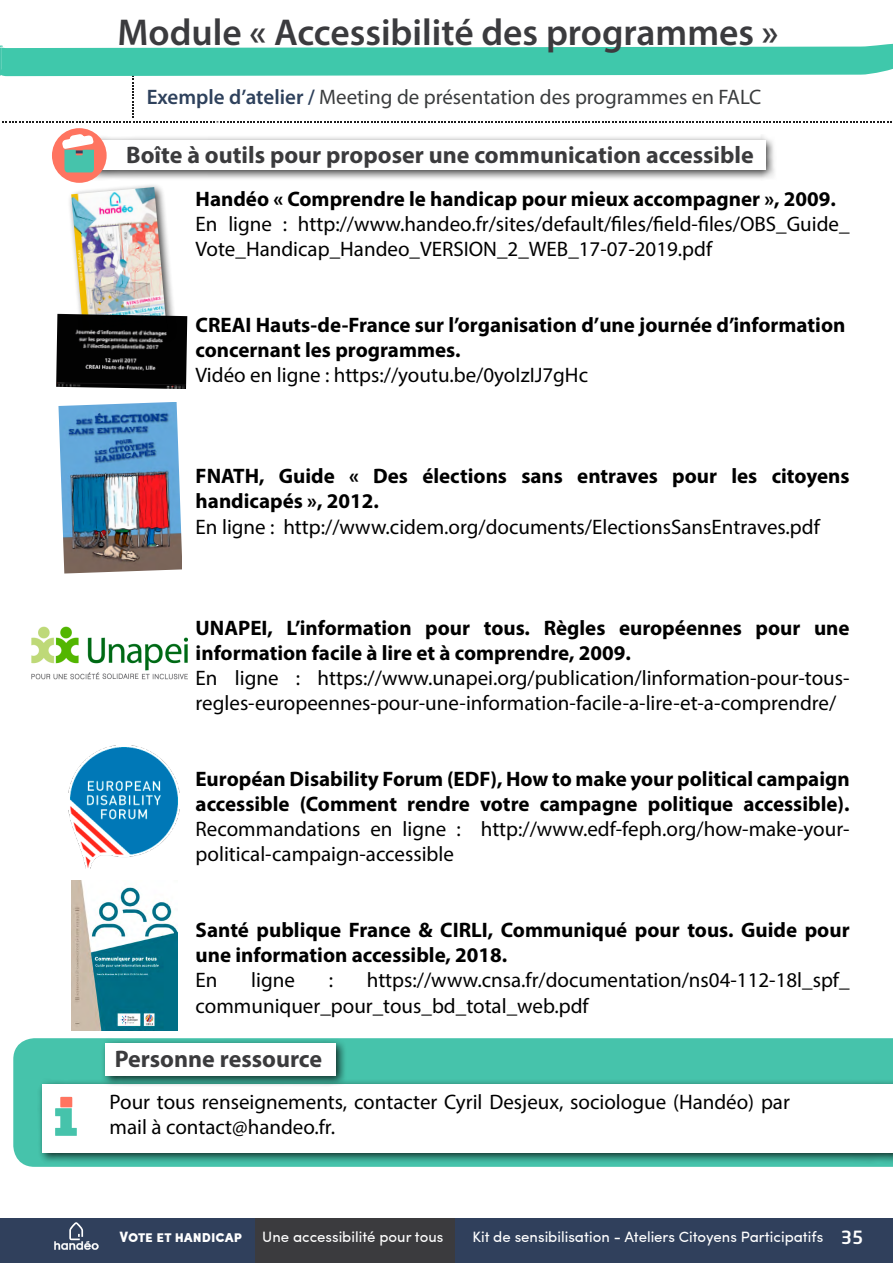
<style>
.page{position:relative;width:893px;height:1263px;background:#fff}
.page>*{position:absolute;margin:0;border:0;box-sizing:border-box;transform-origin:0 0}
.t1{font:600 37.5px "Myriad Pro";color:#3b3b3e}
.t2{font:700 24px "Myriad Pro";color:#3b3b3d}
.t3{font:21px/25.2px "Myriad Pro";color:#000}
.t4{font:700 21px/25.2px "Myriad Pro";color:#000}
.t5{font:21px "Myriad Pro";color:#3a3c3d}
.t6{font:15px "Sofia Pro";color:#fff}
.t7{font:900 15px "Sofia Pro";color:#fff}
.s1{font-weight:600;color:#2e415c}
.s2{font-family:"Neo Sans Std Medium TR";font-size:18px}
</style>
<div class="page">
<div style="left:0;top:1218px;width:893px;height:45px;background:#30405c"></div>
<div style="left:255px;top:1218px;width:200px;height:45px;background:#3b3b3e"></div>
<svg style="left:54px;top:1222px;width:45px;height:28px"></svg>
<div style="left:66px;top:183px;width:112px;height:165px;background:#000;opacity:.75"></div>
<img style="left:71px;top:187px;width:96px;height:127px">
<div style="left:13px;top:1038px;width:880px;height:129px;background:#46c3ab"></div>
<div style="left:37px;top:1078px;width:856px;height:86px;background:#000;opacity:.75"></div>
<div style="left:42px;top:1084px;width:851px;height:68px;background:#fff"></div>
<svg style="left:0;top:43px;width:893px;height:79px"></svg>
<div style="left:84px;top:134px;width:693px;height:47px;background:#000;opacity:.75"></div>
<div style="left:52px;top:128px;width:55px;height:55px;background:#ff7460;border-radius:50%"></div>
<svg style="left:60px;top:133px;width:705px;height:41px"></svg>
<svg style="left:55px;top:1097px;width:22px;height:39px"></svg>
<div style="left:60px;top:1097px;width:12px;height:10px;background:#ff7460;border:2px solid #ff7460"></div>
<div style="left:100px;top:1037px;width:247px;height:50px;background:#000;opacity:.75"></div>
<svg style="left:105px;top:1043px;width:231px;height:32px"></svg>
<img style="left:56px;top:314px;width:131px;height:75px">
<img style="left:58px;top:402px;width:124px;height:171px">
<img style="left:32px;top:626px;width:155px;height:53px">
<img style="left:68px;top:745px;width:111px;height:123px">
<img style="left:71px;top:880px;width:107px;height:150px">
<h1 class="t1" style="left:117px;top:9px;width:663px">Module « Accessibilité des programmes »</h1>
<p class="t5" style="left:147px;top:84px;width:616px"><span class="s1">Exemple d’atelier /</span> Meeting de présentation des programmes en FALC</p>
<p class="t2" style="left:126px;top:139px;width:629px">Boîte à outils pour proposer une communication accessible</p>
<p class="t4" style="left:196px;top:186px;width:642px">Handéo « Comprendre le handicap pour mieux accompagner », 2009.</p>
<p class="t3" style="left:196px;top:211px;width:655px">En ligne : http://www.handeo.fr/sites/default/files/field-files/OBS_Guide_<br>Vote_Handicap_Handeo_VERSION_2_WEB_17-07-2019.pdf</p>
<p class="t4" style="left:196px;top:312px;width:651px">CREAI Hauts-de-France sur l’organisation d’une journée d’information concernant les programmes.</p>
<p class="t3" style="left:196px;top:362px;width:394px">Vidéo en ligne : https://youtu.be/0yoIzIJ7gHc</p>
<p class="t4" style="left:196px;top:463px;width:655px">FNATH, Guide « Des élections sans entraves pour les citoyens handicapés », 2012.</p>
<p class="t3" style="left:196px;top:514px;width:626px">En ligne : http://www.cidem.org/documents/ElectionsSansEntraves.pdf</p>
<p class="t4" style="left:196px;top:614px;width:656px">UNAPEI, L’information pour tous. Règles européennes pour une information facile à lire et à comprendre, 2009.</p>
<p class="t3" style="left:196px;top:665px;width:655px">En ligne : https://www.unapei.org/publication/linformation-pour-tous&shy;regles-europeennes-pour-une-information-facile-a-lire-et-a-comprendre/</p>
<p class="t4" style="left:196px;top:765px;width:656px">Européan Disability Forum (EDF), How to make your political campaign accessible (Comment rendre votre campagne politique accessible).</p>
<p class="t3" style="left:196px;top:816px;width:655px">Recommandations en ligne : http://www.edf-feph.org/how-make-your&shy;political-campaign-accessible</p>
<p class="t4" style="left:196px;top:916px;width:656px">Santé publique France &amp; CIRLI, Communiqué pour tous. Guide pour une information accessible, 2018.</p>
<p class="t3" style="left:196px;top:967px;width:23px">En</p>
<p class="t3" style="left:251px;top:967px;width:45px">ligne</p>
<p class="t3" style="left:329px;top:967px;width:6px">:</p>
<p class="t3" style="left:196px;top:967px;width:655px;text-indent:171px">https://www.cnsa.fr/documentation/ns04-112-18l_spf_ communiquer_pour_tous_bd_total_web.pdf</p>
<p class="t2" style="left:115px;top:1043px;width:209px">Personne ressource</p>
<p class="t3" style="left:110px;top:1089px;width:682px">Pour tous renseignements, contacter Cyril Desjeux, sociologue (Handéo) par mail à contact@handeo.fr.</p>
<p class="t7" style="left:120px;top:1225px;width:124px">Vote et handicap</p>
<p class="t6" style="left:262px;top:1226px;width:183px">Une accessibilité pour tous</p>
<p class="t6" style="left:472px;top:1226px;width:393px">Kit de sensibilisation - Ateliers Citoyens Participatifs <span class="s2">35</span></p>
</div>
